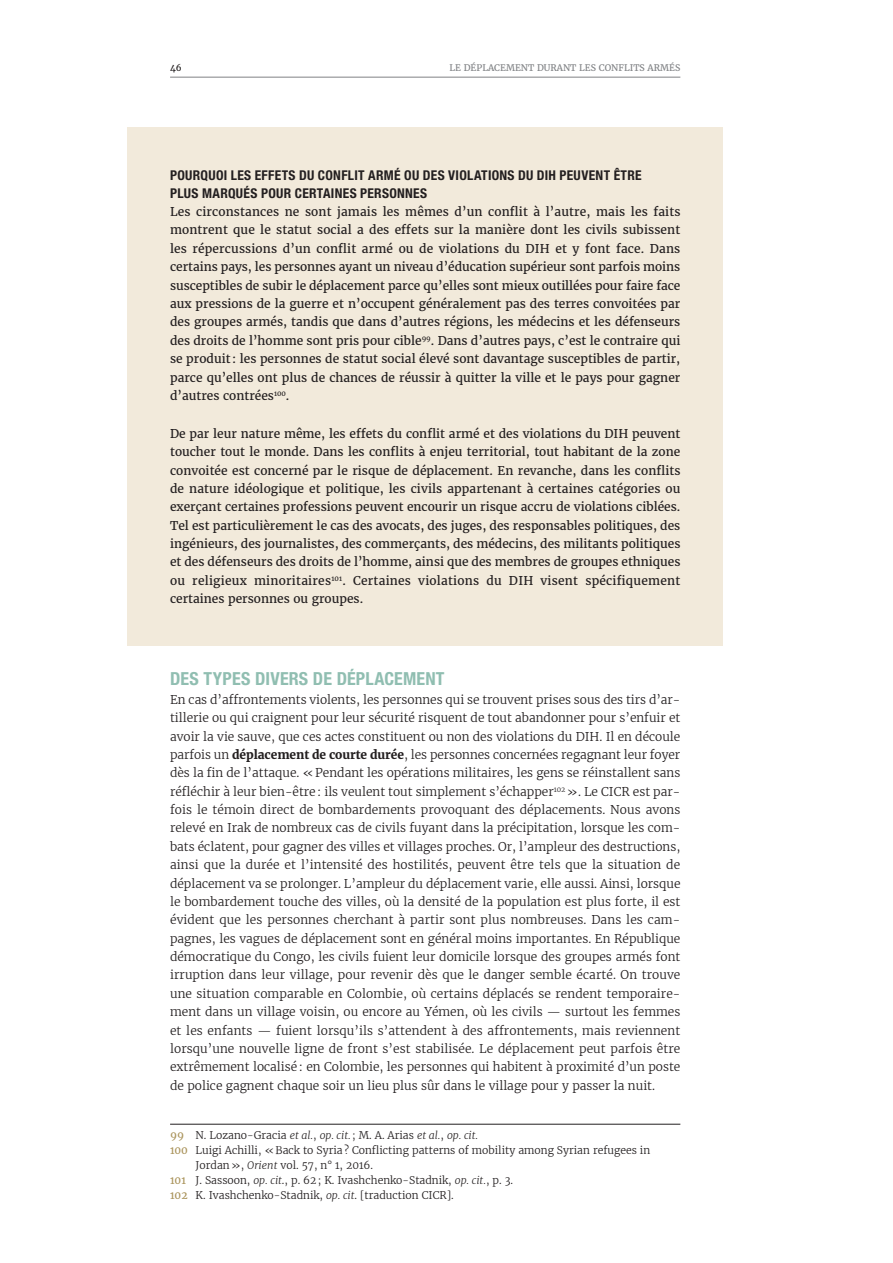
<style>
.page{position:relative;width:893px;height:1263px;background:#fff}
.page>*{position:absolute;margin:0;border:0;box-sizing:border-box;transform-origin:0 0}
.t1{font:700 condensed 18px "Helvetica Neue LT Std";letter-spacing:.01em;color:#90beb1}
.t2{font:700 condensed 13.5px/18px "Helvetica Neue LT Std";letter-spacing:.025em;color:#231f20}
.t3{font:300 12px/18.3px "Merriweather";color:#231f20;text-align:justify}
.t4{font:12px/18.3px "Merriweather";color:#231f20;text-align:justify}
.t5{font:300 10.5px "Merriweather";color:#231f20}
.t6{font:9px "Merriweather";color:#808285}
.t7{font:9px "Merriweather";color:#231f20}
.s1{font-weight:700}
.s2{font-weight:400;color:#aa945c}
.s3{font-style:italic}
</style>
<div class="page">
<hr style="left:170px;top:77px;width:510px;height:1px;background:#808285">
<div style="left:128px;top:128px;width:595px;height:518px;background:#f2eadb"></div>
<hr style="left:170px;top:1124px;width:510px;height:1px;background:#231f20">
<p class="t7" style="left:170px;top:61px;width:13px">46</p>
<p class="t6" style="left:449px;top:61px;width:232px">LE DÉPLACEMENT DURANT LES CONFLITS ARMÉS</p>
<p class="t2" style="left:170px;top:166px;width:473px">POURQUOI LES EFFETS DU CONFLIT ARMÉ OU DES VIOLATIONS DU DIH PEUVENT ÊTRE<br>PLUS MARQUÉS POUR CERTAINES PERSONNES</p>
<p class="t4" style="left:170px;top:202px;width:512px">Les circonstances ne sont jamais les mêmes d’un conflit à l’autre, mais les faits montrent que le statut social a des effets sur la manière dont les civils subissent les répercussions d’un conflit armé ou de violations du DIH et y font face. Dans certains pays, les personnes ayant un niveau d’éducation supérieur sont parfois moins susceptibles de subir le déplacement parce qu’elles sont mieux outillées pour faire face aux pressions de la guerre et n’occupent généralement pas des terres convoitées par des groupes armés, tandis que dans d’autres régions, les médecins et les défenseurs des droits de l’homme sont pris pour cible<sup>99</sup>. Dans d’autres pays, c’est le contraire qui se produit : les personnes de statut social élevé sont davantage susceptibles de partir, parce qu’elles ont plus de chances de réussir à quitter la ville et le pays pour gagner d’autres contrées<sup>100</sup>.</p>
<p class="t4" style="left:170px;top:424px;width:512px">De par leur nature même, les effets du conflit armé et des violations du DIH peuvent toucher tout le monde. Dans les conflits à enjeu territorial, tout habitant de la zone convoitée est concerné par le risque de déplacement. En revanche, dans les conflits de nature idéologique et politique, les civils appartenant à certaines catégories ou exerçant certaines professions peuvent encourir un risque accru de violations ciblées.<br>Tel est particulièrement le cas des avocats, des juges, des responsables politiques, des ingénieurs, des journalistes, des commerçants, des médecins, des militants politiques et des défenseurs des droits de l’homme, ainsi que des membres de groupes ethniques ou religieux minoritaires<sup>101</sup>. Certaines violations du DIH visent spécifiquement certaines personnes ou groupes.</p>
<h1 class="t1" style="left:170px;top:668px;width:276px">DES TYPES DIVERS DE DÉPLACEMENT</h1>
<p class="t3" style="left:170px;top:690px;width:512px">En cas d’affrontements violents, les personnes qui se trouvent prises sous des tirs d’ar&shy;tillerie ou qui craignent pour leur sécurité risquent de tout abandonner pour s’enfuir et avoir la vie sauve, que ces actes constituent ou non des violations du DIH. Il en découle parfois un <span class="s1">déplacement de courte durée</span>, les personnes concernées regagnant leur foyer dès la fin de l’attaque. «Pendant les opérations militaires, les gens se réinstallent sans réfléchir à leur bien-être: ils veulent tout simplement s’échapper<sup>102</sup> ». Le CICR est par&shy;fois le témoin direct de bombardements provoquant des déplacements. Nous avons relevé en Irak de nombreux cas de civils fuyant dans la précipitation, lorsque les com&shy;bats éclatent, pour gagner des villes et villages proches. Or, l’ampleur des destructions, ainsi que la durée et l’intensité des hostilités, peuvent être tels que la situation de déplacement va se prolonger. L’ampleur du déplacement varie, elle aussi. Ainsi, lorsque le bombardement touche des villes, où la densité de la population est plus forte, il est évident que les personnes cherchant à partir sont plus nombreuses. Dans les cam&shy;pagnes, les vagues de déplacement sont en général moins importantes. En République démocratique du Congo, les civils fuient leur domicile lorsque des groupes armés font irruption dans leur village, pour revenir dès que le danger semble écarté. On trouve une situation comparable en Colombie, où certains déplacés se rendent temporaire&shy;ment dans un village voisin, ou encore au Yémen, où les civils — surtout les femmes et les enfants — fuient lorsqu’ils s’attendent à des affrontements, mais reviennent lorsqu’une nouvelle ligne de front s’est stabilisée. Le déplacement peut parfois être extrêmement localisé: en Colombie, les personnes qui habitent à proximité d’un poste de police gagnent chaque soir un lieu plus sûr dans le village pour y passer la nuit.</p>
<p class="t5" style="left:170px;top:1128px;width:310px"><span class="s2">99</span> N. Lozano-Gracia <span class="s3">et al.</span>, <span class="s3">op. cit.</span>; M. A. Arias <span class="s3">et al.</span>, <span class="s3">op. cit.</span></p>
<p class="t5" style="left:170px;top:1143px;width:482px"><span class="s2">100</span> Luigi Achilli, «Back to Syria? Conflicting patterns of mobility among Syrian refugees in</p>
<p class="t5" style="left:196px;top:1158px;width:179px">Jordan», <span class="s3">Orient</span> vol. 57, n° 1, 2016.</p>
<p class="t5" style="left:170px;top:1173px;width:345px"><span class="s2">101</span> J. Sassoon, <span class="s3">op. cit</span>., p. 62; K. Ivashchenko-Stadnik, <span class="s3">op. cit.</span>, p. 3.</p>
<p class="t5" style="left:170px;top:1188px;width:285px"><span class="s2">102</span> K. Ivashchenko-Stadnik, <span class="s3">op. cit</span>. [traduction CICR].</p>
</div>
